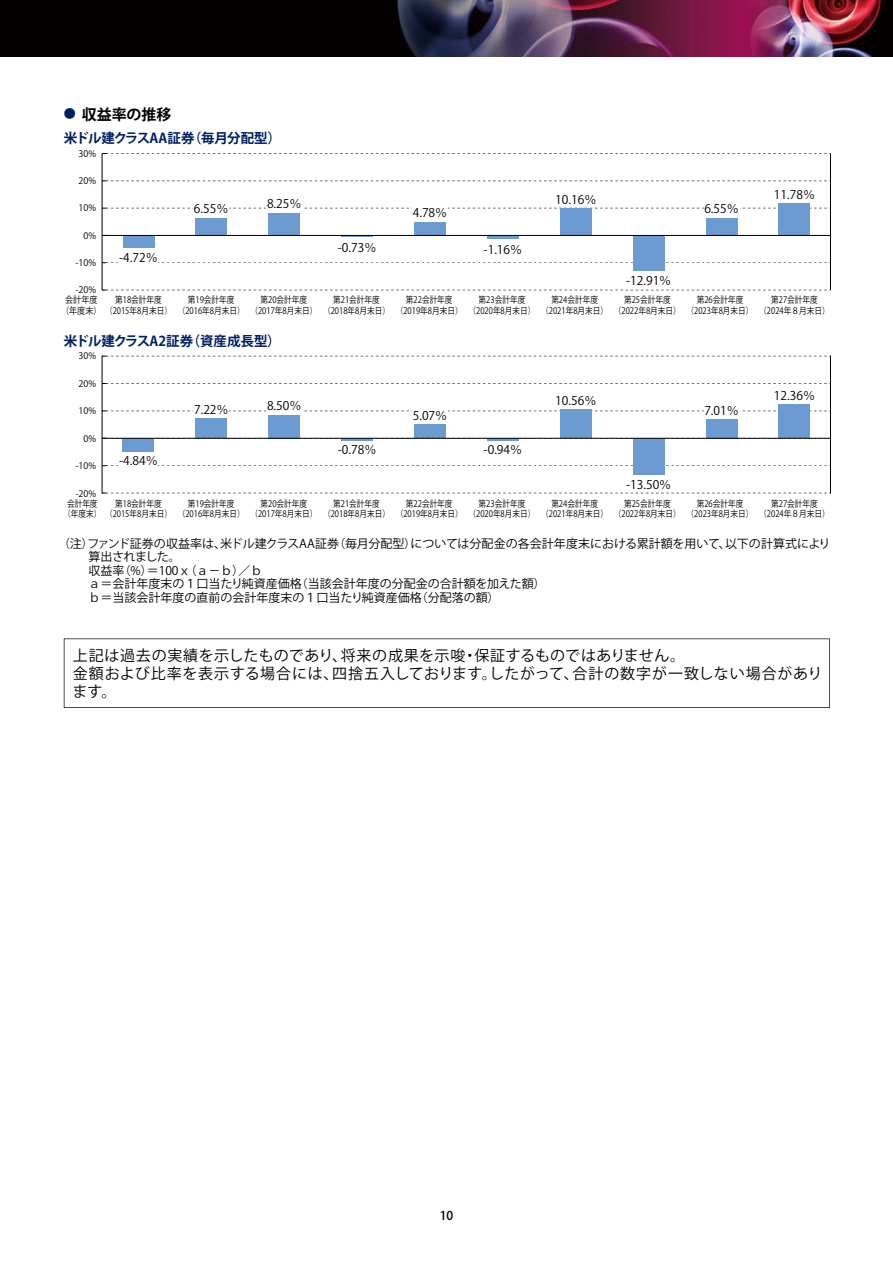
<style>
.page{position:relative;width:893px;height:1263px;background:#fff}
.page>*{position:absolute;margin:0;border:0;box-sizing:border-box;transform-origin:0 0}
.t1{font:15px/18px "Koz Go Pr 6 N";letter-spacing:.045em;color:#000}
.t2{font:700 15px "Koz Go Pr 6 N";color:#000}
.t3{font:700 13.5px "Koz Go Pr 6 N";letter-spacing:-.02em;color:#002063}
.t4{font:12px/13.5px "Koz Go Pr 6 N";color:#000}
.t5{font:500 12px "Koz Go Pr 6 N";color:#000}
.t6{font:9px/10.5px "Koz Go Pr 6 N";color:#000;text-align:center;scale:.85 1}
.t7{font:9px "Koz Go Pr 6 N";color:#000}
.t8{font:9px "Koz Go Pr 6 N";color:#000;scale:.9 1}
.s1{font-size:12px;color:#002063}
</style>
<div class="page">
<img style="left:0;top:0;width:893px;height:57px">
<div style="left:123px;top:235px;width:31px;height:13px;background:#6c9bd2"></div>
<div style="left:196px;top:218px;width:31px;height:17px;background:#6c9bd2"></div>
<div style="left:268px;top:213px;width:32px;height:22px;background:#6c9bd2"></div>
<hr style="left:341px;top:235px;width:32px;height:2px;background:#6c9bd2">
<div style="left:414px;top:222px;width:32px;height:13px;background:#6c9bd2"></div>
<hr style="left:487px;top:235px;width:32px;height:4px;background:#6c9bd2">
<div style="left:560px;top:208px;width:32px;height:27px;background:#6c9bd2"></div>
<div style="left:633px;top:235px;width:31px;height:36px;background:#6c9bd2"></div>
<div style="left:706px;top:218px;width:31px;height:17px;background:#6c9bd2"></div>
<div style="left:779px;top:203px;width:31px;height:32px;background:#6c9bd2"></div>
<hr style="left:830px;top:154px;width:1px;height:136px;background:#000">
<svg style="left:102px;top:153px;width:728px;height:1px"></svg>
<svg style="left:103px;top:181px;width:727px;height:1px"></svg>
<svg style="left:103px;top:208px;width:727px;height:1px"></svg>
<svg style="left:103px;top:262px;width:727px;height:1px"></svg>
<svg style="left:102px;top:290px;width:728px;height:1px"></svg>
<hr style="left:102px;top:235px;width:728px;height:1px;background:#000">
<div style="left:119px;top:250px;width:39px;height:15px;background:#fff"></div>
<div style="left:194px;top:201px;width:35px;height:15px;background:#fff"></div>
<div style="left:267px;top:196px;width:35px;height:14px;background:#fff"></div>
<div style="left:412px;top:205px;width:36px;height:15px;background:#fff"></div>
<div style="left:704px;top:201px;width:35px;height:15px;background:#fff"></div>
<hr style="left:102px;top:154px;width:1px;height:136px;background:#000">
<div style="left:123px;top:438px;width:31px;height:13px;background:#6c9bd2"></div>
<div style="left:196px;top:418px;width:31px;height:20px;background:#6c9bd2"></div>
<div style="left:268px;top:415px;width:32px;height:23px;background:#6c9bd2"></div>
<hr style="left:341px;top:438px;width:32px;height:2px;background:#6c9bd2">
<div style="left:414px;top:424px;width:32px;height:14px;background:#6c9bd2"></div>
<hr style="left:487px;top:438px;width:32px;height:3px;background:#6c9bd2">
<div style="left:560px;top:409px;width:32px;height:29px;background:#6c9bd2"></div>
<div style="left:633px;top:438px;width:31px;height:37px;background:#6c9bd2"></div>
<div style="left:706px;top:419px;width:31px;height:19px;background:#6c9bd2"></div>
<div style="left:779px;top:404px;width:31px;height:34px;background:#6c9bd2"></div>
<hr style="left:102px;top:356px;width:1px;height:137px;background:#000">
<hr style="left:830px;top:356px;width:1px;height:137px;background:#000">
<svg style="left:102px;top:356px;width:728px;height:1px"></svg>
<svg style="left:103px;top:383px;width:727px;height:1px"></svg>
<svg style="left:102px;top:411px;width:728px;height:1px"></svg>
<svg style="left:102px;top:465px;width:728px;height:1px"></svg>
<svg style="left:102px;top:493px;width:728px;height:1px"></svg>
<hr style="left:102px;top:438px;width:728px;height:1px;background:#000">
<div style="left:119px;top:453px;width:39px;height:15px;background:#fff"></div>
<div style="left:194px;top:402px;width:35px;height:14px;background:#fff"></div>
<div style="left:267px;top:398px;width:35px;height:15px;background:#fff"></div>
<div style="left:412px;top:408px;width:36px;height:15px;background:#fff"></div>
<div style="left:704px;top:404px;width:35px;height:14px;background:#fff"></div>
<svg style="left:64px;top:638px;width:766px;height:70px"></svg>
<h1 class="t2" style="left:64px;top:106px;width:109px"><span class="s1">●</span> 収益率の推移</h1>
<h2 class="t3" style="left:64px;top:130px;width:219px">米ドル建クラスAA証券（毎月分配型）</h2>
<p class="t7" style="left:78px;top:148px;width:19px">30%</p>
<p class="t7" style="left:78px;top:176px;width:19px">20%</p>
<p class="t7" style="left:78px;top:203px;width:19px">10%</p>
<p class="t7" style="left:83px;top:230px;width:14px">0%</p>
<p class="t7" style="left:75px;top:258px;width:22px">-10%</p>
<p class="t7" style="left:75px;top:285px;width:22px">-20%</p>
<p class="t8" style="left:65px;top:295px;width:38px">会計年度</p>
<p class="t8" style="left:61px;top:305px;width:125px">（年度末）（2015年8月末日）</p>
<p class="t6" style="left:250px;top:295px;width:80px">第20会計年度（2017年8月末日）</p>
<p class="t6" style="left:323px;top:295px;width:80px">第21会計年度（2018年8月末日）</p>
<p class="t6" style="left:396px;top:295px;width:80px">第22会計年度（2019年8月末日）</p>
<h3 class="t4" style="left:555px;top:193px;width:43px">10.16％</h3>
<h3 class="t4" style="left:267px;top:197px;width:36px">8.25％</h3>
<h3 class="t4" style="left:194px;top:202px;width:36px">6.55％</h3>
<h3 class="t4" style="left:413px;top:206px;width:36px">4.78％</h3>
<h3 class="t4" style="left:338px;top:242px;width:40px">-0.73％</h3>
<h3 class="t4" style="left:484px;top:243px;width:40px">-1.16％</h3>
<h3 class="t4" style="left:119px;top:251px;width:40px">-4.72％</h3>
<p class="t6" style="left:115px;top:295px;width:56px">第18会計年度</p>
<p class="t6" style="left:468px;top:295px;width:80px">第23会計年度（2020年8月末日）</p>
<p class="t6" style="left:541px;top:295px;width:80px">第24会計年度（2021年8月末日）</p>
<p class="t6" style="left:178px;top:295px;width:80px">第19会計年度（2016年8月末日）</p>
<h2 class="t3" style="left:64px;top:334px;width:219px">米ドル建クラスA2証券（資産成長型）</h2>
<h3 class="t4" style="left:626px;top:274px;width:47px">-12.91％</h3>
<h3 class="t4" style="left:704px;top:202px;width:36px">6.55％</h3>
<h3 class="t4" style="left:774px;top:188px;width:43px">11.78％</h3>
<p class="t6" style="left:614px;top:295px;width:80px">第25会計年度（2022年8月末日）</p>
<p class="t6" style="left:759px;top:295px;width:84px">第27会計年度（2024年８月末日）</p>
<p class="t6" style="left:687px;top:295px;width:80px">第26会計年度（2023年8月末日）</p>
<p class="t7" style="left:78px;top:351px;width:19px">30%</p>
<p class="t7" style="left:78px;top:378px;width:19px">20%</p>
<p class="t7" style="left:78px;top:406px;width:19px">10%</p>
<p class="t7" style="left:83px;top:433px;width:14px">0%</p>
<p class="t7" style="left:75px;top:461px;width:22px">-10%</p>
<p class="t7" style="left:75px;top:488px;width:22px">-20%</p>
<p class="t6" style="left:67px;top:498px;width:37px">会計年度</p>
<p class="t6" style="left:63px;top:509px;width:129px">（年度末）（2015年8月末日）</p>
<h3 class="t4" style="left:774px;top:389px;width:43px">12.36％</h3>
<h3 class="t4" style="left:555px;top:394px;width:43px">10.56％</h3>
<h3 class="t4" style="left:267px;top:399px;width:36px">8.50％</h3>
<h3 class="t4" style="left:194px;top:403px;width:36px">7.22％</h3>
<h3 class="t4" style="left:704px;top:405px;width:36px">7.01％</h3>
<h3 class="t4" style="left:413px;top:409px;width:36px">5.07％</h3>
<h3 class="t4" style="left:338px;top:444px;width:40px">-0.78％</h3>
<h3 class="t4" style="left:484px;top:444px;width:40px">-0.94％</h3>
<h3 class="t4" style="left:119px;top:454px;width:40px">-4.84％</h3>
<h3 class="t4" style="left:626px;top:478px;width:47px">-13.50％</h3>
<p class="t6" style="left:115px;top:498px;width:56px">第18会計年度</p>
<p class="t6" style="left:468px;top:498px;width:80px">第23会計年度（2020年8月末日）</p>
<p class="t6" style="left:541px;top:498px;width:80px">第24会計年度（2021年8月末日）</p>
<p class="t6" style="left:614px;top:498px;width:80px">第25会計年度（2022年8月末日）</p>
<p class="t6" style="left:759px;top:498px;width:84px">第27会計年度（2024年８月末日）</p>
<p class="t6" style="left:178px;top:498px;width:80px">第19会計年度（2016年8月末日）</p>
<p class="t6" style="left:250px;top:498px;width:80px">第20会計年度（2017年8月末日）</p>
<p class="t6" style="left:323px;top:498px;width:80px">第21会計年度（2018年8月末日）</p>
<p class="t6" style="left:396px;top:498px;width:80px">第22会計年度（2019年8月末日）</p>
<p class="t6" style="left:687px;top:498px;width:80px">第26会計年度（2023年8月末日）</p>
<h3 class="t4" style="left:88px;top:537px;width:743px;text-indent:-30px">（注）ファンド証券の収益率は、米ドル建クラスAA証券（毎月分配型）については分配金の各会計年度末における累計額を用いて、以下の計算式により算出されました。<br>収益率（%）＝100ｘ（ａ－ｂ）／ｂ<br>ａ＝ 会計年度末の１口当たり純資産価格（当該会計年度の分配金の合計額を加えた額）<br>ｂ＝ 当該会計年度の直前の会計年度末の１口当たり純資産価格（分配落の額）</h3>
<h1 class="t1" style="left:72px;top:647px;width:751px">上記は過去の実績を示したものであり、将来の成果を示唆・保証するものではありません。<br>金額および比率を表示する場合には、四捨五入しております。したがって、合計の数字が一致しない場合があります。</h1>
<h3 class="t5" style="left:440px;top:1209px;width:15px">10</h3>
</div>
